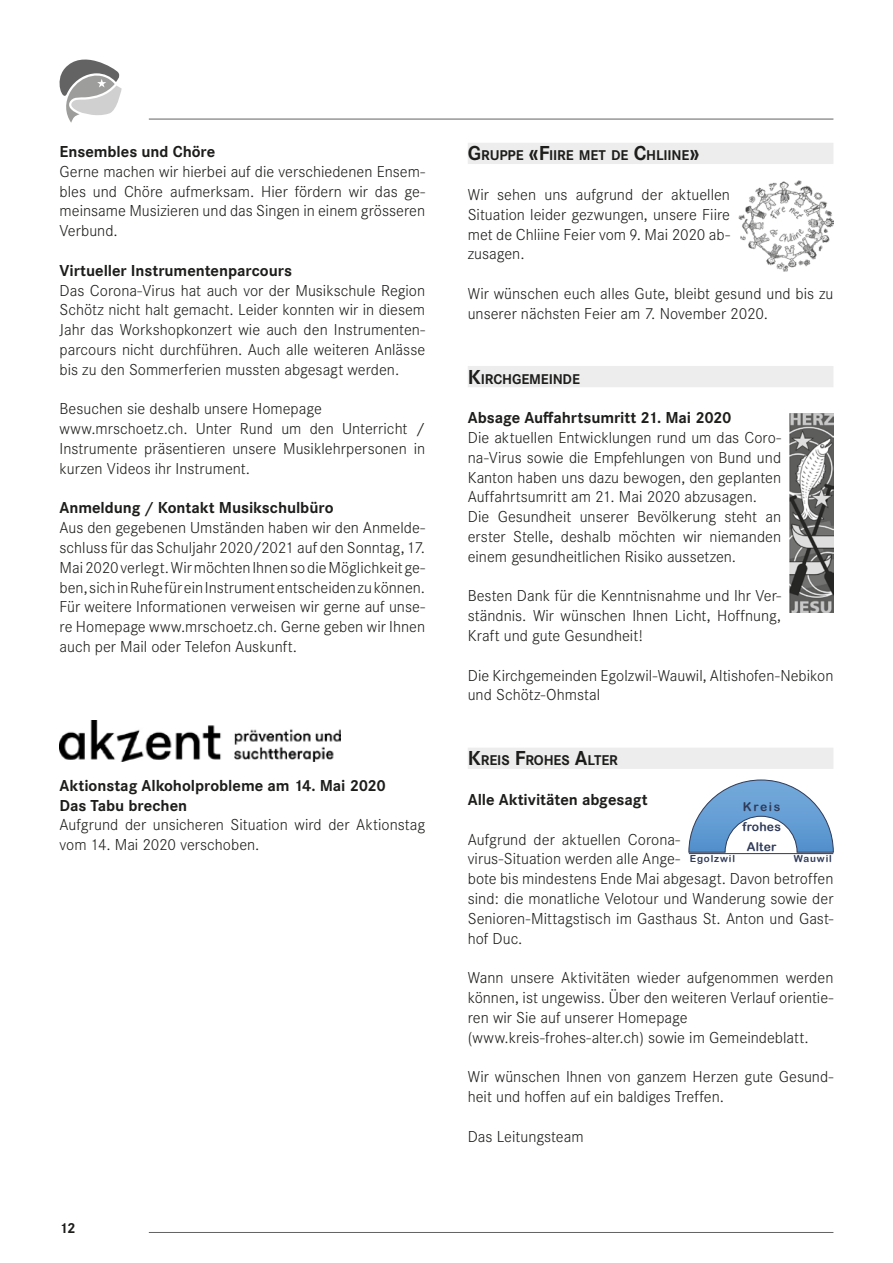
<style>
.page{position:relative;width:893px;height:1263px;background:#fff}
.page>*{position:absolute;margin:0;border:0;box-sizing:border-box;transform-origin:0 0}
.t1{font:300 16.5px/19.8px "Corporate S";color:#1d1d1b}
.t2{font:700 16.5px/19.8px "Corporate S";letter-spacing:-.005em;color:#1d1d1b}
.t3{font:700 15px "Corporate S";color:#1d1d1b}
.t4{font:700 14.7px "Corporate S";letter-spacing:-.01em;color:#1d1d1b}
.t5{font:12.15px/20.1px "Arial Rounded MT Bold";letter-spacing:.02em;color:#2f3a58;text-align:center}
.t6{font:9.75px "Arial Rounded MT Bold";letter-spacing:.095em;color:#2f3a58}
.s1{font-size:21px}
</style>
<div class="page">
<hr style="left:149px;top:119px;width:684px;height:1px;background:#646363">
<hr style="left:149px;top:1232px;width:684px;height:1px;background:#646363">
<svg style="left:60px;top:60px;width:62px;height:63px"></svg>
<img style="left:60px;top:720px;width:280px;height:41px">
<img style="left:739px;top:180px;width:94px;height:91px">
<img style="left:790px;top:413px;width:43px;height:199px">
<div style="left:468px;top:143px;width:365px;height:21px;background:#ededed"></div>
<div style="left:468px;top:366px;width:365px;height:21px;background:#ededed"></div>
<div style="left:468px;top:748px;width:365px;height:21px;background:#ededed"></div>
<svg style="left:689px;top:780px;width:144px;height:72px"></svg>
<hr style="left:689px;top:853px;width:144px;height:1px;background:#2f3a58">
<p class="t2" style="left:60px;top:142px;width:157px">Ensembles und Chöre</p>
<p class="t1" style="left:60px;top:162px;width:367px;text-align:justify">Gerne machen wir hierbei auf die verschiedenen Ensem&shy;bles und Chöre aufmerksam. Hier fördern wir das ge&shy;meinsame Musizieren und das Singen in einem grösseren Verbund.</p>
<p class="t2" style="left:60px;top:261px;width:234px">Virtueller Instrumentenparcours</p>
<p class="t1" style="left:60px;top:280px;width:367px;text-align:justify">Das Corona-Virus hat auch vor der Musikschule Region Schötz nicht halt gemacht. Leider konnten wir in diesem Jahr das Workshopkonzert wie auch den Instrumenten&shy;parcours nicht durchführen. Auch alle weiteren Anlässe bis zu den Sommerferien mussten abgesagt werden.</p>
<p class="t1" style="left:60px;top:399px;width:367px">Besuchen sie deshalb unsere Homepage www.mrschoetz.ch. Unter Rund um den Unterricht / Instrumente präsentieren unsere Musiklehrpersonen in kurzen Videos ihr Instrument.</p>
<p class="t2" style="left:60px;top:498px;width:276px">Anmeldung / Kontakt Musikschulbüro</p>
<p class="t1" style="left:60px;top:518px;width:367px;text-align:justify">Aus den gegebenen Umständen haben wir den Anmelde&shy;schluss für das Schuljahr 2020/2021 auf den Sonntag, 17.<br>Mai 2020 verlegt. Wir möchten Ihnen so die Möglichkeit ge&shy;ben, sich in Ruhe für ein Instrument entscheiden zu können.<br>Für weitere Informationen verweisen wir gerne auf unse&shy;re Homepage www.mrschoetz.ch. Gerne geben wir Ihnen auch per Mail oder Telefon Auskunft.</p>
<p class="t2" style="left:60px;top:776px;width:328px">Aktionstag Alkoholprobleme am 14. Mai 2020<br>Das Tabu brechen</p>
<p class="t1" style="left:60px;top:815px;width:367px">Aufgrund der unsicheren Situation wird der Aktionstag vom 14. Mai 2020 verschoben.</p>
<p class="t3" style="left:60px;top:1220px;width:18px">12</p>
<p class="t4" style="left:468px;top:147px;width:233px"><span class="s1">G</span>RUPPE <span class="s1">«F</span>IIRE MET DE <span class="s1">C</span>HLIINE<span class="s1">»</span></p>
<p class="t1" style="left:468px;top:185px;width:264px;text-align:justify">Wir sehen uns aufgrund der aktuellen Situation leider gezwungen, unsere Fiire met de Chliine Feier vom 9. Mai 2020 ab&shy;zusagen.</p>
<p class="t1" style="left:468px;top:284px;width:367px">Wir wünschen euch alles Gute, bleibt gesund und bis zu unserer nächsten Feier am 7. November 2020.</p>
<p class="t4" style="left:468px;top:370px;width:114px"><span class="s1">K</span>IRCHGEMEINDE</p>
<p class="t2" style="left:468px;top:408px;width:265px">Absage Auffahrtsumritt 21. Mai 2020</p>
<p class="t1" style="left:468px;top:428px;width:315px">Die aktuellen Entwicklungen rund um das Coro&shy;na-Virus sowie die Empfehlungen von Bund und Kanton haben uns dazu bewogen, den geplanten Auffahrtsumritt am 21. Mai 2020 abzusagen.<br>Die Gesundheit unserer Bevölkerung steht an erster Stelle, deshalb möchten wir niemanden einem gesundheitlichen Risiko aussetzen.</p>
<p class="t1" style="left:468px;top:586px;width:315px;text-align:justify">Besten Dank für die Kenntnisnahme und Ihr Ver&shy;ständnis. Wir wünschen Ihnen Licht, Hoffnung, Kraft und gute Gesundheit!</p>
<p class="t1" style="left:468px;top:665px;width:367px">Die Kirchgemeinden Egolzwil-Wauwil, Altishofen-Nebikon und Schötz-Ohmstal</p>
<p class="t4" style="left:468px;top:752px;width:152px"><span class="s1">K</span>REIS <span class="s1">F</span>ROHES <span class="s1">A</span>LTER</p>
<p class="t2" style="left:468px;top:790px;width:181px">Alle Aktivitäten abgesagt</p>
<p class="t1" style="left:468px;top:829px;width:367px">Aufgrund der aktuellen Corona-<br>virus-Situation werden alle Ange-<br>bote bis mindestens Ende Mai abgesagt. Davon betroffen sind: die monatliche Velotour und Wanderung sowie der Senioren-Mittagstisch im Gasthaus St. Anton und Gast&shy;hof Duc.</p>
<p class="t1" style="left:468px;top:968px;width:367px">Wann unsere Aktivitäten wieder aufgenommen werden können, ist ungewiss. Über den weiteren Verlauf orientie&shy;ren wir Sie auf unserer Homepage (www.kreis-frohes-alter.ch) sowie im Gemeindeblatt.</p>
<p class="t1" style="left:468px;top:1067px;width:367px">Wir wünschen Ihnen von ganzem Herzen gute Gesund&shy;heit und hoffen auf ein baldiges Treffen.</p>
<p class="t1" style="left:468px;top:1126px;width:117px">Das Leitungsteam</p>
<p class="t5" style="left:743px;top:796px;width:39px">Kreis</p>
<p class="t5" style="left:742px;top:817px;width:40px">frohes<br>Alter</p>
<p class="t6" style="left:690px;top:853px;width:47px">Egolzwil</p>
<p class="t6" style="left:794px;top:853px;width:40px">Wauwil</p>
</div>
